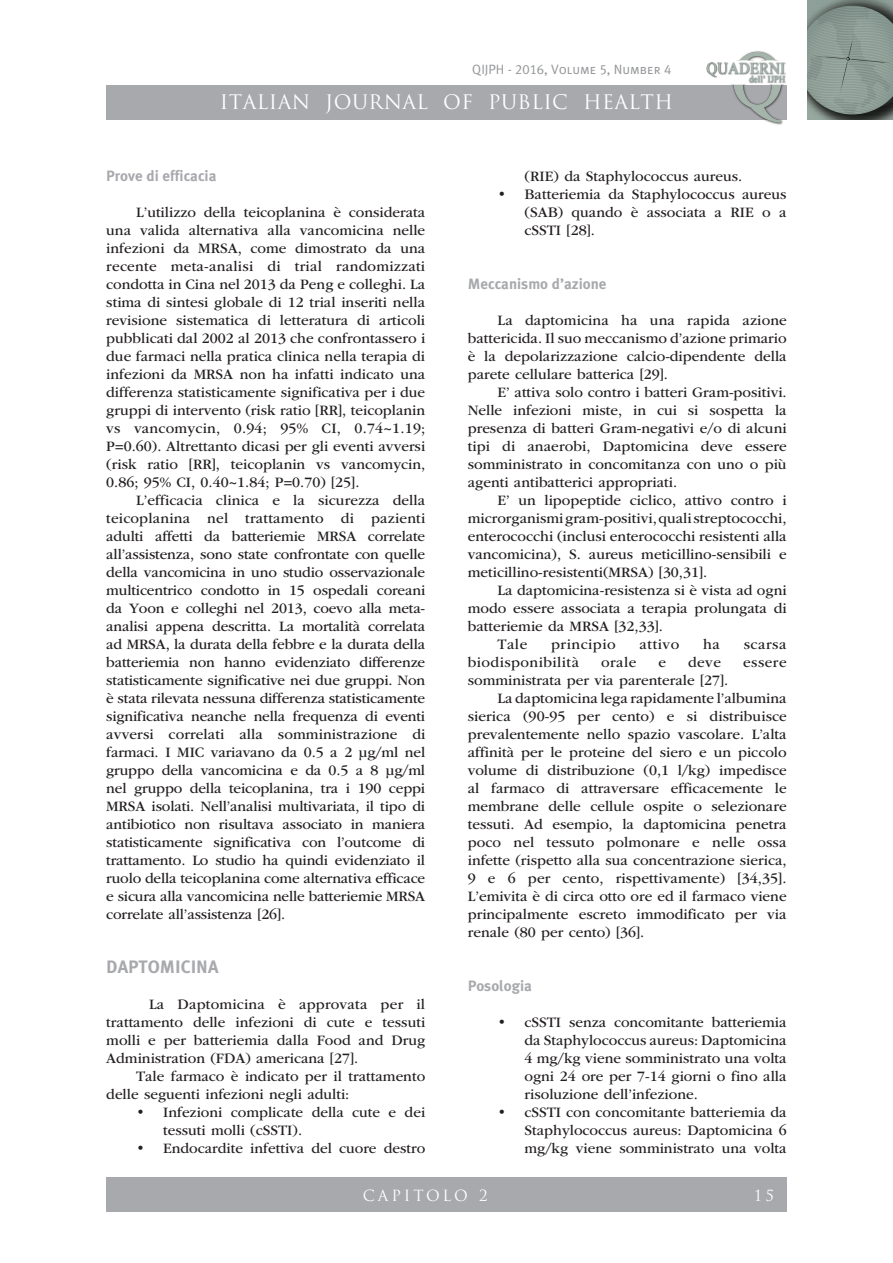
<style>
.page{position:relative;width:893px;height:1263px;background:#fff}
.page>*{position:absolute;margin:0;border:0;box-sizing:border-box;transform-origin:0 0}
.t1{font:19.5px "Trajan Pro";letter-spacing:.02em;color:#fff}
.t2{font:18px "Meta Plus Bold Caps";color:#a8a9ad}
.t3{font:15px/18px "ITC Garamond Std";color:#231f20;text-align:justify}
.t4{font:700 15px "Meta Plus";color:#a8a9ad}
.t5{font:15px "ITC Garamond Std";letter-spacing:.03em;color:#231f20}
.t6{font:15px "Trajan Pro";letter-spacing:.19em;color:#fff}
.t7{font:15px "ITC Garamond Std";letter-spacing:.035em;color:#231f20}
.t8{font:13.5px "Meta Plus Normal Caps";color:#939598}
</style>
<div class="page">
<img style="left:808px;top:0;width:85px;height:119px">
<div style="left:106px;top:85px;width:681px;height:34px;background:#a8a9ad"></div>
<img style="left:701px;top:51px;width:86px;height:74px">
<div style="left:742px;top:1178px;width:45px;height:34px;background:#a8a9ad"></div>
<div style="left:106px;top:1178px;width:638px;height:34px;background:#a8a9ad"></div>
<p class="t8" style="left:472px;top:62px;width:201px">QIJPH - 2016, Volume 5, Number 4</p>
<h1 class="t1" style="left:220px;top:90px;width:455px">ITALIAN JOURNAL OF PUBLIC HEALTH</h1>
<p class="t4" style="left:106px;top:167px;width:112px">Prove di efficacia</p>
<p class="t3" style="left:106px;top:203px;width:321px;text-indent:30px">L’utilizzo della teicoplanina è considerata una valida alternativa alla vancomicina nelle infezioni da MRSA, come dimostrato da una recente meta-analisi di trial randomizzati condotta in Cina nel 2013 da Peng e colleghi. La stima di sintesi globale di 12 trial inseriti nella revisione sistematica di letteratura di articoli pubblicati dal 2002 al 2013 che confrontassero i due farmaci nella pratica clinica nella terapia di infezioni da MRSA non ha infatti indicato una differenza statisticamente significativa per i due gruppi di intervento (risk ratio [RR], teicoplanin vs vancomycin, 0.94; 95% CI, 0.74~1.19; P=0.60). Altrettanto dicasi per gli eventi avversi (risk ratio [RR], teicoplanin vs vancomycin, 0.86; 95% CI, 0.40~1.84; P=0.70) [25].</p>
<p class="t3" style="left:106px;top:491px;width:321px;text-indent:30px">L’efficacia clinica e la sicurezza della teicoplanina nel trattamento di pazienti adulti affetti da batteriemie MRSA correlate all’assistenza, sono state confrontate con quelle della vancomicina in uno studio osservazionale multicentrico condotto in 15 ospedali coreani da Yoon e colleghi nel 2013, coevo alla meta&shy;analisi appena descritta. La mortalità correlata ad MRSA, la durata della febbre e la durata della batteriemia non hanno evidenziato differenze statisticamente significative nei due gruppi. Non è stata rilevata nessuna differenza statisticamente significativa neanche nella frequenza di eventi avversi correlati alla somministrazione di farmaci. I MIC variavano da 0.5 a 2 μg/ml nel gruppo della vancomicina e da 0.5 a 8 μg/ml nel gruppo della teicoplanina, tra i 190 ceppi MRSA isolati. Nell’analisi multivariata, il tipo di antibiotico non risultava associato in maniera statisticamente significativa con l’outcome di trattamento. Lo studio ha quindi evidenziato il ruolo della teicoplanina come alternativa efficace e sicura alla vancomicina nelle batteriemie MRSA correlate all’assistenza [26].</p>
<p class="t2" style="left:106px;top:956px;width:114px">DAPTOMICINA</p>
<p class="t3" style="left:106px;top:995px;width:320px;text-indent:43px">La Daptomicina è approvata per il trattamento delle infezioni di cute e tessuti molli e per batteriemia dalla Food and Drug Administration (FDA) americana [27].</p>
<p class="t3" style="left:106px;top:1067px;width:320px;text-indent:30px">Tale farmaco è indicato per il trattamento delle seguenti infezioni negli adulti:</p>
<p class="t3" style="left:163px;top:1103px;width:264px;text-indent:-27px">• Infezioni complicate della cute e dei tessuti molli (cSSTI).</p>
<p class="t3" style="left:136px;top:1139px;width:291px">• Endocardite infettiva del cuore destro</p>
<p class="t3" style="left:524px;top:167px;width:219px">(RIE) da Staphylococcus aureus.</p>
<p class="t3" style="left:524px;top:185px;width:264px;text-indent:-27px">• Batteriemia da Staphylococcus aureus (SAB) quando è associata a RIE o a cSSTI [28].</p>
<p class="t4" style="left:468px;top:275px;width:140px">Meccanismo d’azione</p>
<p class="t3" style="left:468px;top:311px;width:321px;text-indent:30px">La daptomicina ha una rapida azione battericida. Il suo meccanismo d’azione primario è la depolarizzazione calcio-dipendente della parete cellulare batterica [29].</p>
<p class="t3" style="left:468px;top:383px;width:321px;text-align:left;text-indent:30px">E’ attiva solo contro i batteri Gram-positivi.<br>Nelle infezioni miste, in cui si sospetta la presenza di batteri Gram-negativi e/o di alcuni tipi di anaerobi, Daptomicina deve essere somministrato in concomitanza con uno o più agenti antibatterici appropriati.</p>
<p class="t3" style="left:468px;top:491px;width:320px;text-indent:30px">E’ un lipopeptide ciclico, attivo contro i microrganismi gram-positivi, quali streptococchi, enterococchi (inclusi enterococchi resistenti alla vancomicina), S. aureus meticillino-sensibili e meticillino-resistenti(MRSA) [30,31].</p>
<p class="t3" style="left:497px;top:581px;width:291px">La daptomicina-resistenza si è vista ad ogni</p>
<p class="t3" style="left:468px;top:599px;width:320px">modo essere associata a terapia prolungata di</p>
<p class="t3" style="left:468px;top:617px;width:197px">batteriemie da MRSA [32,33].</p>
<p class="t3" style="left:497px;top:635px;width:31px">Tale</p>
<p class="t7" style="left:551px;top:636px;width:66px">principio</p>
<p class="t3" style="left:640px;top:635px;width:41px">attivo</p>
<p class="t3" style="left:703px;top:635px;width:18px">ha</p>
<p class="t3" style="left:744px;top:635px;width:44px">scarsa</p>
<p class="t5" style="left:468px;top:654px;width:113px">biodisponibilità</p>
<p class="t3" style="left:601px;top:653px;width:37px">orale</p>
<p class="t3" style="left:658px;top:653px;width:9px">e</p>
<p class="t3" style="left:688px;top:653px;width:35px">deve</p>
<p class="t3" style="left:743px;top:653px;width:45px">essere</p>
<p class="t3" style="left:468px;top:671px;width:262px">somministrata per via parenterale [27].</p>
<p class="t3" style="left:497px;top:689px;width:291px">La daptomicina lega rapidamente l’albumina</p>
<p class="t3" style="left:468px;top:707px;width:321px">sierica (90-95 per cento) e si distribuisce</p>
<p class="t3" style="left:468px;top:725px;width:320px">prevalentemente nello spazio vascolare. L’alta</p>
<p class="t3" style="left:468px;top:743px;width:320px">affinità per le proteine del siero e un piccolo</p>
<p class="t3" style="left:468px;top:761px;width:320px">volume di distribuzione (0,1 l/kg) impedisce</p>
<p class="t3" style="left:468px;top:779px;width:320px">al farmaco di attraversare efficacemente le</p>
<p class="t3" style="left:468px;top:797px;width:320px">membrane delle cellule ospite o selezionare</p>
<p class="t3" style="left:468px;top:815px;width:320px">tessuti. Ad esempio, la daptomicina penetra</p>
<p class="t3" style="left:468px;top:833px;width:320px">poco nel tessuto polmonare e nelle ossa</p>
<p class="t3" style="left:468px;top:851px;width:320px">infette (rispetto alla sua concentrazione sierica,</p>
<p class="t3" style="left:468px;top:869px;width:320px">9 e 6 per cento, rispettivamente) [34,35].</p>
<p class="t3" style="left:468px;top:887px;width:320px">L’emivita è di circa otto ore ed il farmaco viene</p>
<p class="t3" style="left:468px;top:905px;width:320px">principalmente escreto immodificato per via</p>
<p class="t3" style="left:468px;top:923px;width:178px">renale (80 per cento) [36].</p>
<p class="t4" style="left:468px;top:977px;width:66px">Posologia</p>
<p class="t3" style="left:524px;top:1013px;width:264px;text-indent:-27px">• cSSTI senza concomitante batteriemia da Staphylococcus aureus: Daptomicina 4 mg/kg viene somministrato una volta ogni 24 ore per 7-14 giorni o fino alla risoluzione dell’infezione.</p>
<p class="t3" style="left:524px;top:1103px;width:264px;text-indent:-27px">• cSSTI con concomitante batteriemia da Staphylococcus aureus: Daptomicina 6 mg/kg viene somministrato una volta</p>
<p class="t6" style="left:363px;top:1185px;width:126px">CAPITOLO 2</p>
<p class="t6" style="left:754px;top:1185px;width:22px">15</p>
</div>
